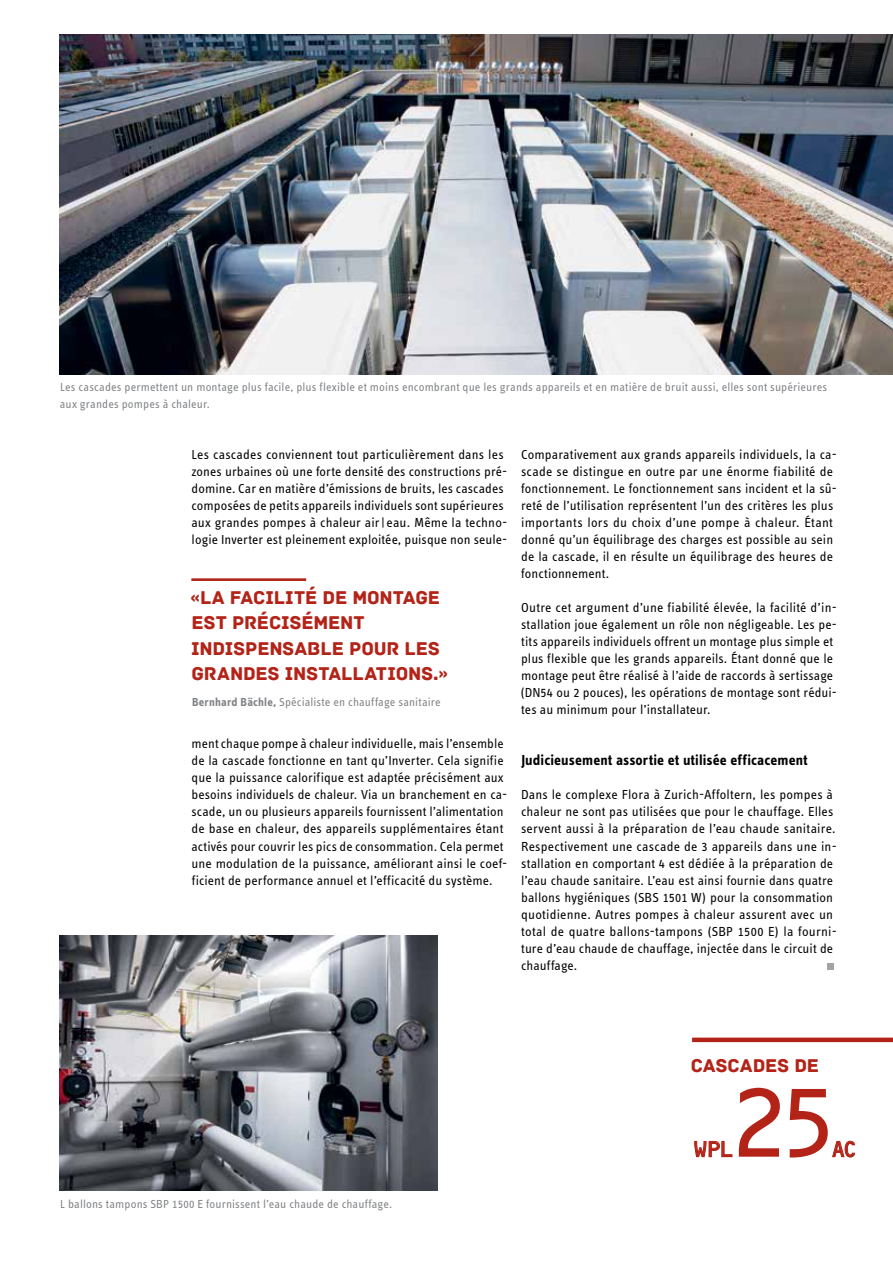
<style>
.page{position:relative;width:893px;height:1263px;background:#fff}
.page>*{position:absolute;margin:0;border:0;box-sizing:border-box;transform-origin:0 0}
.t1{font:93px "F2 FOCR Bczyk Com";color:#b32317}
.t2{font:22.5px "F2 FOCR Bczyk Com";color:#b32317}
.t3{font:19.5px/25.5px "Archive";letter-spacing:-.005em;color:#b32317}
.t4{font:700 15px "STE Info Text";letter-spacing:.005em;color:#000}
.t5{font:13.5px/17px "STE Info Text";letter-spacing:.005em;color:#000}
.t6{font:12px/17px "STE Info Text";letter-spacing:.01em;color:#808285}
.s1{font-weight:700}
</style>
<div class="page">
<img style="left:60px;top:935px;width:378px;height:256px">
<img style="left:60px;top:34px;width:833px;height:340px">
<svg style="left:827px;top:963px;width:6px;height:6px"></svg>
<svg style="left:694px;top:1141px;width:39px;height:17px"></svg>
<svg style="left:832px;top:1140px;width:23px;height:17px"></svg>
<div style="left:692px;top:1037px;width:201px;height:5px;background:#b32317"></div>
<hr style="left:191px;top:578px;width:115px;height:3px;background:#b32317">
<p class="t6" style="left:60px;top:379px;width:769px">Les cascades permettent un montage plus facile, plus flexible et moins encombrant que les grands appareils et en matière de bruit aussi, elles sont supérieures aux grandes pompes à chaleur.</p>
<p class="t5" style="left:191px;top:446px;width:317px">Les cascades conviennent tout particulièrement dans les zones urbaines où une forte densité des constructions pré&shy;domine. Car en matière d’émissions de bruits, les cascades composées de petits appareils individuels sont supérieures aux grandes pompes à chaleur air| eau. Même la techno&shy;logie Inverter est pleinement exploitée, puisque non seule-</p>
<p class="t5" style="left:521px;top:446px;width:317px">Comparativement aux grands appareils individuels, la ca&shy;scade se distingue en outre par une énorme fiabilité de fonctionnement. Le fonctionnement sans incident et la sû&shy;reté de l’utilisation représentent l’un des critères les plus importants lors du choix d’une pompe à chaleur. Étant donné qu’un équilibrage des charges est possible au sein de la cascade, il en résulte un équilibrage des heures de fonctionnement.</p>
<p class="t5" style="left:521px;top:599px;width:318px">Outre cet argument d’une fiabilité élevée, la facilité d’in&shy;stallation joue également un rôle non négligeable. Les pe&shy;tits appareils individuels offrent un montage plus simple et plus flexible que les grands appareils. Étant donné que le montage peut être réalisé à l’aide de raccords à sertissage (DN54 ou 2 pouces), les opérations de montage sont rédui&shy;tes au minimum pour l’installateur.</p>
<p class="t4" style="left:521px;top:752px;width:288px">Judicieusement assortie et utilisée efficacement</p>
<p class="t5" style="left:521px;top:786px;width:317px">Dans le complexe Flora à Zurich-Affoltern, les pompes à chaleur ne sont pas utilisées que pour le chauffage. Elles servent aussi à la préparation de l’eau chaude sanitaire.<br>Respectivement une cascade de 3 appareils dans une in&shy;stallation en comportant 4 est dédiée à la préparation de l’eau chaude sanitaire. L’eau est ainsi fournie dans quatre ballons hygiéniques (SBS 1501 W) pour la consommation quotidienne. Autres pompes à chaleur assurent avec un total de quatre ballons-tampons (SBP 1500 E) la fourni&shy;ture d’eau chaude de chauffage, injectée dans le circuit de chauffage.</p>
<h3 class="t3" style="left:191px;top:585px;width:258px">«LA FACILITÉ DE MONTAGE<br>EST PRÉCISÉMENT<br>INDISPENSABLE POUR LES<br>GRANDES INSTALLATIONS.»</h3>
<p class="t6" style="left:192px;top:693px;width:250px"><span class="s1">Bernhard Bächle,</span> Spécialiste en chauffage sanitaire</p>
<p class="t5" style="left:191px;top:735px;width:317px">ment chaque pompe à chaleur individuelle, mais l’ensemble de la cascade fonctionne en tant qu’Inverter. Cela signifie que la puissance calorifique est adaptée précisément aux besoins individuels de chaleur. Via un branchement en ca&shy;scade, un ou plusieurs appareils fournissent l’alimentation de base en chaleur, des appareils supplémentaires étant activés pour couvrir les pics de consommation. Cela permet une modulation de la puissance, améliorant ainsi le coef&shy;ficient de performance annuel et l’efficacité du système.</p>
<h3 class="t3" style="left:691px;top:1053px;width:130px">CASCADES DE</h3>
<p class="t6" style="left:60px;top:1195px;width:333px">L ballons tampons SBP 1500 E fournissent l’eau chaude de chauffage.</p>
<h1 class="t1" style="left:732px;top:1072px;width:105px">25</h1>
<h2 class="t2" style="left:832px;top:1136px;width:25px">AC</h2>
<h2 class="t2" style="left:693px;top:1136px;width:40px">WPL</h2>
</div>
